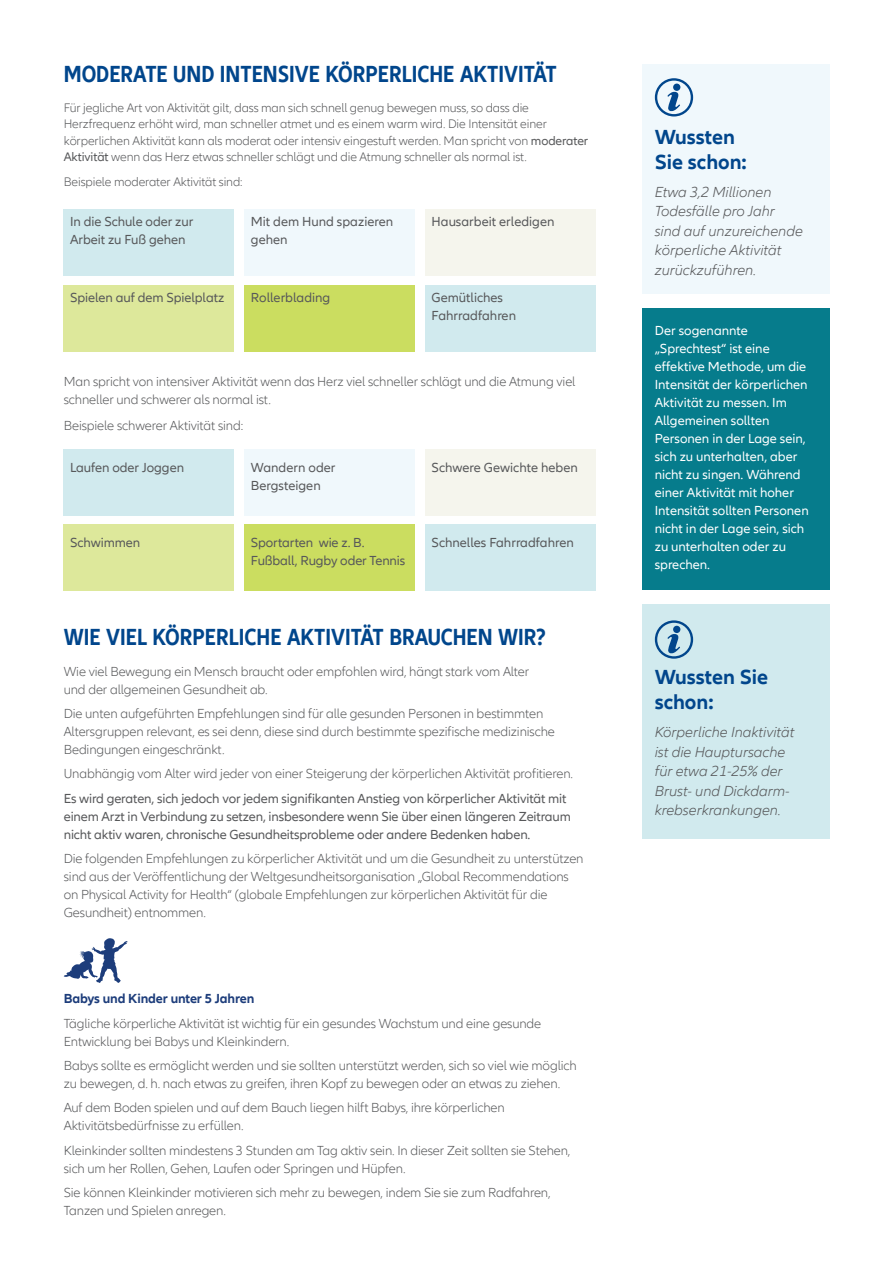
<style>
.page{position:relative;width:893px;height:1263px;background:#fff}
.page>*{position:absolute;margin:0;border:0;box-sizing:border-box;transform-origin:0 0}
.t1{font:700 condensed 24px "Allianz Neo";color:#01468c}
.t2{font:700 21px/25.2px "Allianz Neo";color:#01468c}
.t3{font:italic 300 15px/19.5px "Allianz Neo";color:#57585a}
.t4{font:300 13.5px/18px "Allianz Neo";letter-spacing:-.01em;color:#57585a}
.t5{font:13.5px/18px "Allianz Neo";letter-spacing:-.01em;color:#57585a}
.t6{font:13.5px/18px "Allianz Neo";color:#fff}
.t7{font:700 13.5px "Allianz Neo";letter-spacing:-.01em;color:#1d3d7b}
.t8{font:300 12.75px/16.5px "Allianz Neo";letter-spacing:-.01em;color:#57585a}
.s1{font-weight:400}
</style>
<div class="page">
<div style="left:64px;top:209px;width:170px;height:67px;background:#d1eaee"></div>
<div style="left:64px;top:449px;width:170px;height:67px;background:#d1eaee"></div>
<div style="left:64px;top:285px;width:170px;height:67px;background:#dde89b"></div>
<div style="left:64px;top:524px;width:170px;height:67px;background:#dde89b"></div>
<div style="left:244px;top:209px;width:171px;height:67px;background:#f0f8fc"></div>
<div style="left:244px;top:449px;width:171px;height:67px;background:#f0f8fc"></div>
<div style="left:244px;top:285px;width:171px;height:67px;background:#cbdd60"></div>
<div style="left:244px;top:524px;width:171px;height:67px;background:#cbdd60"></div>
<div style="left:425px;top:209px;width:170px;height:67px;background:#f5f5ed"></div>
<div style="left:425px;top:449px;width:170px;height:67px;background:#f5f5ed"></div>
<div style="left:425px;top:285px;width:170px;height:67px;background:#d1eaee"></div>
<div style="left:425px;top:524px;width:170px;height:67px;background:#d1eaee"></div>
<div style="left:642px;top:308px;width:187px;height:281px;background:#067c8c"></div>
<div style="left:642px;top:604px;width:187px;height:234px;background:#d1eaee"></div>
<div style="left:642px;top:64px;width:187px;height:229px;background:#f0f8fc"></div>
<svg style="left:63px;top:938px;width:65px;height:45px"></svg>
<svg style="left:655px;top:620px;width:38px;height:39px"></svg>
<svg style="left:655px;top:78px;width:38px;height:38px"></svg>
<h1 class="t1" style="left:64px;top:60px;width:495px">MODERATE UND INTENSIVE KÖRPERLICHE AKTIVITÄT</h1>
<p class="t8" style="left:64px;top:100px;width:526px">Für jegliche Art von Aktivität gilt, dass man sich schnell genug bewegen muss, so dass die Herzfrequenz erhöht wird, man schneller atmet und es einem warm wird. Die Intensität einer körperlichen Aktivität kann als moderat oder intensiv eingestuft werden. Man spricht von <span class="s1">moderater Aktivität</span> wenn das Herz etwas schneller schlägt und die Atmung schneller als normal ist.</p>
<p class="t8" style="left:64px;top:174px;width:180px">Beispiele moderater Aktivität sind:</p>
<p class="t5" style="left:70px;top:213px;width:125px">In die Schule oder zur<br>Arbeit zu Fuß gehen</p>
<p class="t5" style="left:70px;top:288px;width:156px">Spielen auf dem Spielplatz</p>
<p class="t5" style="left:251px;top:213px;width:144px">Mit dem Hund spazieren gehen</p>
<p class="t5" style="left:251px;top:288px;width:81px">Rollerblading</p>
<p class="t5" style="left:432px;top:213px;width:124px">Hausarbeit erledigen</p>
<p class="t5" style="left:432px;top:288px;width:86px">Gemütliches<br>Fahrradfahren</p>
<p class="t4" style="left:64px;top:373px;width:513px">Man spricht von intensiver Aktivität wenn das Herz viel schneller schlägt und die Atmung viel schneller und schwerer als normal ist.</p>
<p class="t4" style="left:64px;top:417px;width:181px">Beispiele schwerer Aktivität sind:</p>
<p class="t5" style="left:70px;top:459px;width:115px">Laufen oder Joggen</p>
<p class="t5" style="left:70px;top:534px;width:72px">Schwimmen</p>
<p class="t5" style="left:251px;top:459px;width:86px">Wandern oder<br>Bergsteigen</p>
<p class="t5" style="left:251px;top:534px;width:156px">Sportarten wie z. B.<br>Fußball, Rugby oder Tennis</p>
<p class="t5" style="left:432px;top:459px;width:148px">Schwere Gewichte heben</p>
<p class="t5" style="left:432px;top:534px;width:144px">Schnelles Fahrradfahren</p>
<h1 class="t1" style="left:64px;top:623px;width:484px">WIE VIEL KÖRPERLICHE AKTIVITÄT BRAUCHEN WIR?</h1>
<p class="t4" style="left:64px;top:662px;width:467px">Wie viel Bewegung ein Mensch braucht oder empfohlen wird, hängt stark vom Alter und der allgemeinen Gesundheit ab.</p>
<p class="t4" style="left:64px;top:705px;width:493px">Die unten aufgeführten Empfehlungen sind für alle gesunden Personen in bestimmten<br>Altersgruppen relevant, es sei denn, diese sind durch bestimmte spezifische medizinische<br>Bedingungen eingeschränkt.</p>
<p class="t4" style="left:64px;top:765px;width:511px">Unabhängig vom Alter wird jeder von einer Steigerung der körperlichen Aktivität profitieren.</p>
<p class="t5" style="left:64px;top:790px;width:509px">Es wird geraten, sich jedoch vor jedem signifikanten Anstieg von körperlicher Aktivität mit einem Arzt in Verbindung zu setzen, insbesondere wenn Sie über einen längeren Zeitraum nicht aktiv waren, chronische Gesundheitsprobleme oder andere Bedenken haben.</p>
<p class="t4" style="left:64px;top:850px;width:521px">Die folgenden Empfehlungen zu körperlicher Aktivität und um die Gesundheit zu unterstützen sind aus der Veröffentlichung der Weltgesundheitsorganisation „Global Recommendations on Physical Activity for Health“ (globale Empfehlungen zur körperlichen Aktivität für die Gesundheit) entnommen.</p>
<p class="t7" style="left:64px;top:991px;width:192px">Babys und Kinder unter 5 Jahren</p>
<p class="t4" style="left:64px;top:1014px;width:479px">Tägliche körperliche Aktivität ist wichtig für ein gesundes Wachstum und eine gesunde<br>Entwicklung bei Babys und Kleinkindern.</p>
<p class="t4" style="left:64px;top:1057px;width:515px">Babys sollte es ermöglicht werden und sie sollten unterstützt werden, sich so viel wie möglich zu bewegen, d. h. nach etwas zu greifen, ihren Kopf zu bewegen oder an etwas zu ziehen.</p>
<p class="t4" style="left:64px;top:1099px;width:443px">Auf dem Boden spielen und auf dem Bauch liegen hilft Babys, ihre körperlichen<br>Aktivitätsbedürfnisse zu erfüllen.</p>
<p class="t4" style="left:64px;top:1142px;width:508px">Kleinkinder sollten mindestens 3 Stunden am Tag aktiv sein. In dieser Zeit sollten sie Stehen, sich um her Rollen, Gehen, Laufen oder Springen und Hüpfen.</p>
<p class="t4" style="left:64px;top:1184px;width:488px">Sie können Kleinkinder motivieren sich mehr zu bewegen, indem Sie sie zum Radfahren,<br>Tanzen und Spielen anregen.</p>
<h2 class="t2" style="left:655px;top:124px;width:94px">Wussten<br>Sie schon:</h2>
<p class="t3" style="left:655px;top:183px;width:150px">Etwa 3,2 Millionen<br>Todesfälle pro Jahr sind auf unzureichende körperliche Aktivität zurückzuführen.</p>
<p class="t6" style="left:655px;top:322px;width:155px">Der sogenannte „Sprechtest“ ist eine effektive Methode, um die<br>Intensität der körperlichen<br>Aktivität zu messen. Im<br>Allgemeinen sollten<br>Personen in der Lage sein, sich zu unterhalten, aber nicht zu singen. Während einer Aktivität mit hoher<br>Intensität sollten Personen nicht in der Lage sein, sich zu unterhalten oder zu sprechen.</p>
<h2 class="t2" style="left:655px;top:665px;width:115px">Wussten Sie schon:</h2>
<p class="t3" style="left:655px;top:723px;width:141px">Körperliche Inaktivität ist die Hauptursache für etwa 21-25% der<br>Brust- und Dickdarm&shy;krebserkrankungen.</p>
</div>
